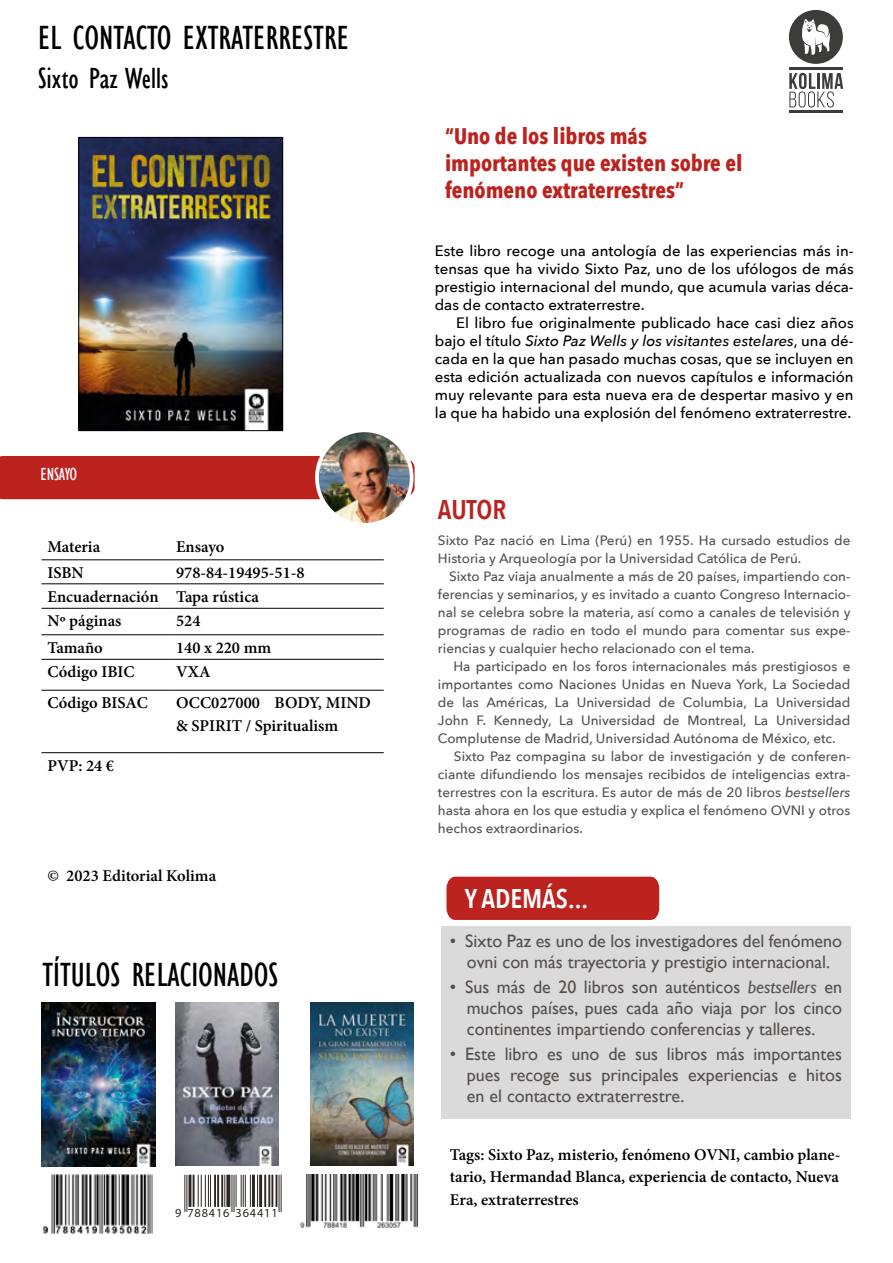
<style>
.page{position:relative;width:893px;height:1263px;background:#fff}
.page>*{position:absolute;margin:0;border:0;box-sizing:border-box;transform-origin:0 0}
.t1{font:condensed 34.5px "Gill Sans";color:#000}
.t2{font:condensed 30px "Gill Sans";color:#000}
.t3{font:600 27px "Avenir Next Condensed";color:#fff}
.t4{font:600 27px "Avenir Next Condensed";letter-spacing:-.005em;color:#bc221e}
.t5{font:700 22.5px/27px "Avenir Next Condensed";color:#bc221e}
.t6{font:18px/21px "Gill Sans";color:#55504e;text-align:justify}
.t7{font:condensed 18px "Gill Sans";letter-spacing:-.01em;color:#fff}
.t8{font:600 16.5px/22.5px "Minion Pro";color:#000}
.t9{font:500 15px/18px "Avenir Next";color:#000;text-align:justify}
.t10{font:500 13.5px/18px "Avenir Next";color:#55504e;text-align:justify}
.t11{font:12.3px "Helvetica";letter-spacing:.07em;color:#2b2523}
.s1{font-style:italic}
</style>
<div class="page">
<div style="left:789px;top:10px;width:54px;height:54px;background:#3c3c3b;border-radius:50%"></div>
<svg style="left:802px;top:19px;width:28px;height:36px"></svg>
<svg style="left:789px;top:73px;width:54px;height:35px"></svg>
<hr style="left:789px;top:111px;width:54px;height:2px;background:#3c3c3b">
<hr style="left:789px;top:67px;width:54px;height:3px;background:#3c3c3b">
<div style="left:441px;top:926px;width:410px;height:58px;background:#dadada"></div>
<div style="left:441px;top:972px;width:410px;height:80px;background:#dadada"></div>
<div style="left:441px;top:1039px;width:410px;height:80px;background:#dadada"></div>
<div style="left:0;top:456px;width:415px;height:43px;background:#bc221e"></div>
<div style="left:446px;top:877px;width:213px;height:43px;background:#bc221e"></div>
<hr style="left:170px;top:559px;width:214px;height:1px;background:#000">
<hr style="left:170px;top:583px;width:214px;height:1px;background:#000">
<hr style="left:170px;top:608px;width:214px;height:1px;background:#000">
<hr style="left:170px;top:634px;width:214px;height:1px;background:#000">
<hr style="left:170px;top:659px;width:214px;height:1px;background:#000">
<hr style="left:170px;top:690px;width:214px;height:1px;background:#000">
<hr style="left:170px;top:752px;width:214px;height:1px;background:#000">
<hr style="left:41px;top:559px;width:129px;height:1px;background:#000">
<hr style="left:41px;top:583px;width:129px;height:1px;background:#000">
<hr style="left:41px;top:608px;width:129px;height:1px;background:#000">
<hr style="left:41px;top:634px;width:129px;height:1px;background:#000">
<hr style="left:41px;top:659px;width:129px;height:1px;background:#000">
<hr style="left:41px;top:690px;width:129px;height:1px;background:#000">
<hr style="left:41px;top:752px;width:129px;height:1px;background:#000">
<img style="left:317px;top:430px;width:95px;height:95px;border-radius:47px">
<div style="left:315px;top:428px;width:99px;height:99px;border:4px solid #fff;border-radius:50%"></div>
<img style="left:42px;top:1002px;width:114px;height:165px">
<img style="left:42px;top:1174px;width:110px;height:60px">
<hr style="left:186px;top:1175px;width:1px;height:37px;background:#2b2523">
<hr style="left:184px;top:1175px;width:1px;height:37px;background:#2b2523">
<hr style="left:189px;top:1175px;width:2px;height:32px;background:#2b2523">
<hr style="left:193px;top:1175px;width:2px;height:32px;background:#2b2523">
<hr style="left:210px;top:1175px;width:1px;height:32px;background:#2b2523">
<hr style="left:208px;top:1175px;width:1px;height:32px;background:#2b2523">
<hr style="left:205px;top:1175px;width:1px;height:32px;background:#2b2523">
<hr style="left:201px;top:1175px;width:1px;height:32px;background:#2b2523">
<hr style="left:198px;top:1175px;width:1px;height:32px;background:#2b2523">
<hr style="left:221px;top:1175px;width:2px;height:32px;background:#2b2523">
<hr style="left:217px;top:1175px;width:2px;height:32px;background:#2b2523">
<hr style="left:214px;top:1175px;width:2px;height:32px;background:#2b2523">
<hr style="left:224px;top:1175px;width:1px;height:32px;background:#2b2523">
<svg style="left:226px;top:1175px;width:4px;height:32px"></svg>
<hr style="left:250px;top:1175px;width:1px;height:32px;background:#2b2523">
<hr style="left:245px;top:1175px;width:1px;height:32px;background:#2b2523">
<hr style="left:243px;top:1175px;width:1px;height:32px;background:#2b2523">
<hr style="left:241px;top:1175px;width:1px;height:32px;background:#2b2523">
<hr style="left:236px;top:1175px;width:1px;height:32px;background:#2b2523">
<hr style="left:234px;top:1175px;width:1px;height:37px;background:#2b2523">
<hr style="left:232px;top:1175px;width:1px;height:37px;background:#2b2523">
<hr style="left:252px;top:1175px;width:3px;height:32px;background:#2b2523">
<hr style="left:257px;top:1175px;width:1px;height:32px;background:#2b2523">
<hr style="left:259px;top:1175px;width:3px;height:32px;background:#2b2523">
<hr style="left:276px;top:1175px;width:1px;height:32px;background:#2b2523">
<hr style="left:271px;top:1175px;width:2px;height:32px;background:#2b2523">
<hr style="left:268px;top:1175px;width:2px;height:32px;background:#2b2523">
<hr style="left:264px;top:1175px;width:2px;height:32px;background:#2b2523">
<hr style="left:281px;top:1175px;width:1px;height:37px;background:#2b2523">
<hr style="left:279px;top:1175px;width:1px;height:37px;background:#2b2523">
<img style="left:175px;top:1002px;width:103px;height:164px">
<img style="left:300px;top:1174px;width:118px;height:55px">
<img style="left:311px;top:1002px;width:103px;height:163px">
<img style="left:81px;top:139px;width:200px;height:290px">
<div style="left:79px;top:137px;width:204px;height:294px;border:1px solid #000"></div>
<h1 class="t1" style="left:38px;top:18px;width:313px">EL CONTACTO EXTRATERRESTRE</h1>
<h2 class="t2" style="left:38px;top:60px;width:132px">Sixto Paz Wells</h2>
<h3 class="t7" style="left:40px;top:463px;width:38px">ENSAYO</h3>
<p class="t8" style="left:47px;top:536px;width:54px">Materia</p>
<p class="t8" style="left:176px;top:536px;width:50px">Ensayo</p>
<p class="t8" style="left:47px;top:561px;width:38px">ISBN</p>
<p class="t8" style="left:47px;top:560px;width:259px;line-height:24.2px;text-indent:129px">978-84-19495-51-8<br>Encuadernación Tapa rústica<br>Nº páginas</p>
<p class="t8" style="left:176px;top:610px;width:26px">524</p>
<p class="t8" style="left:47px;top:636px;width:57px">Tamaño</p>
<p class="t8" style="left:176px;top:636px;width:97px">140 x 220 mm</p>
<p class="t8" style="left:47px;top:661px;width:88px">Código IBIC</p>
<p class="t8" style="left:176px;top:661px;width:36px">VXA</p>
<p class="t8" style="left:47px;top:692px;width:102px">Código BISAC</p>
<p class="t8" style="left:176px;top:692px;width:196px">OCC027000 BODY, MIND &amp; SPIRIT / Spiritualism</p>
<p class="t8" style="left:47px;top:754px;width:68px">PVP: 24 €</p>
<p class="t8" style="left:47px;top:864px;width:170px">© 2023 Editorial Kolima</p>
<h1 class="t1" style="left:43px;top:954px;width:237px">TÍTULOS RELACIONADOS</h1>
<p class="t11" style="left:175px;top:1205px;width:104px">9 788416 364411</p>
<h3 class="t5" style="left:445px;top:123px;width:299px">“Uno de los libros más importantes que existen sobre el fenómeno extraterrestres”</h3>
<p class="t9" style="left:435px;top:241px;width:420px">Este libro recoge una antología de las experiencias más in&shy;tensas que ha vivido Sixto Paz, uno de los ufólogos de más prestigio internacional del mundo, que acumula varias déca&shy;das de contacto extraterrestre.</p>
<p class="t9" style="left:435px;top:313px;width:420px;text-indent:21px">El libro fue originalmente publicado hace casi diez años bajo el título <span class="s1">Sixto Paz Wells y los visitantes estelares</span>, una dé&shy;cada en la que han pasado muchas cosas, que se incluyen en esta edición actualizada con nuevos capítulos e información muy relevante para esta nueva era de despertar masivo y en la que ha habido una explosión del fenómeno extraterrestre.</p>
<h3 class="t4" style="left:438px;top:486px;width:70px">AUTOR</h3>
<p class="t10" style="left:438px;top:531px;width:414px">Sixto Paz nació en Lima (Perú) en 1955. Ha cursado estudios de<br>Historia y Arqueología por la Universidad Católica de Perú.</p>
<p class="t10" style="left:438px;top:567px;width:414px;text-indent:11px">Sixto Paz viaja anualmente a más de 20 países, impartiendo con&shy;ferencias y seminarios, y es invitado a cuanto Congreso Internacio&shy;nal se celebra sobre la materia, así como a canales de televisión y programas de radio en todo el mundo para comentar sus expe&shy;riencias y cualquier hecho relacionado con el tema.</p>
<p class="t10" style="left:438px;top:657px;width:414px;text-indent:15px">Ha participado en los foros internacionales más prestigiosos e importantes como Naciones Unidas en Nueva York, La Sociedad de las Américas, La Universidad de Columbia, La Universidad John F. Kennedy, La Universidad de Montreal, La Universidad Complutense de Madrid, Universidad Autónoma de México, etc.</p>
<p class="t10" style="left:438px;top:747px;width:414px;text-indent:16px">Sixto Paz compagina su labor de investigación y de conferen&shy;ciante difundiendo los mensajes recibidos de inteligencias extra&shy;terrestres con la escritura. Es autor de más de 20 libros <span class="s1">bestsellers </span>hasta ahora en los que estudia y explica el fenómeno OVNI y otros hechos extraordinarios.</p>
<h3 class="t3" style="left:465px;top:875px;width:125px">Y ADEMÁS...</h3>
<h3 class="t6" style="left:450px;top:930px;width:394px;text-align:center">• Sixto Paz es uno de los investigadores del fenómeno ovni con más trayectoria y prestigio internacional.</h3>
<h3 class="t6" style="left:467px;top:976px;width:377px;text-indent:-17px">• Sus más de 20 libros son auténticos <span class="s1">bestsellers</span> en muchos países, pues cada año viaja por los cinco continentes impartiendo conferencias y talleres.</h3>
<h3 class="t6" style="left:467px;top:1044px;width:377px;text-indent:-17px">• Este libro es uno de sus libros más importantes pues recoge sus principales experiencias e hitos en el contacto extraterrestre.</h3>
<p class="t8" style="left:450px;top:1143px;width:392px;text-align:justify">Tags: Sixto Paz, misterio, fenómeno OVNI, cambio plane&shy;tario, Hermandad Blanca, experiencia de contacto, Nueva Era, extraterrestres</p>
</div>
